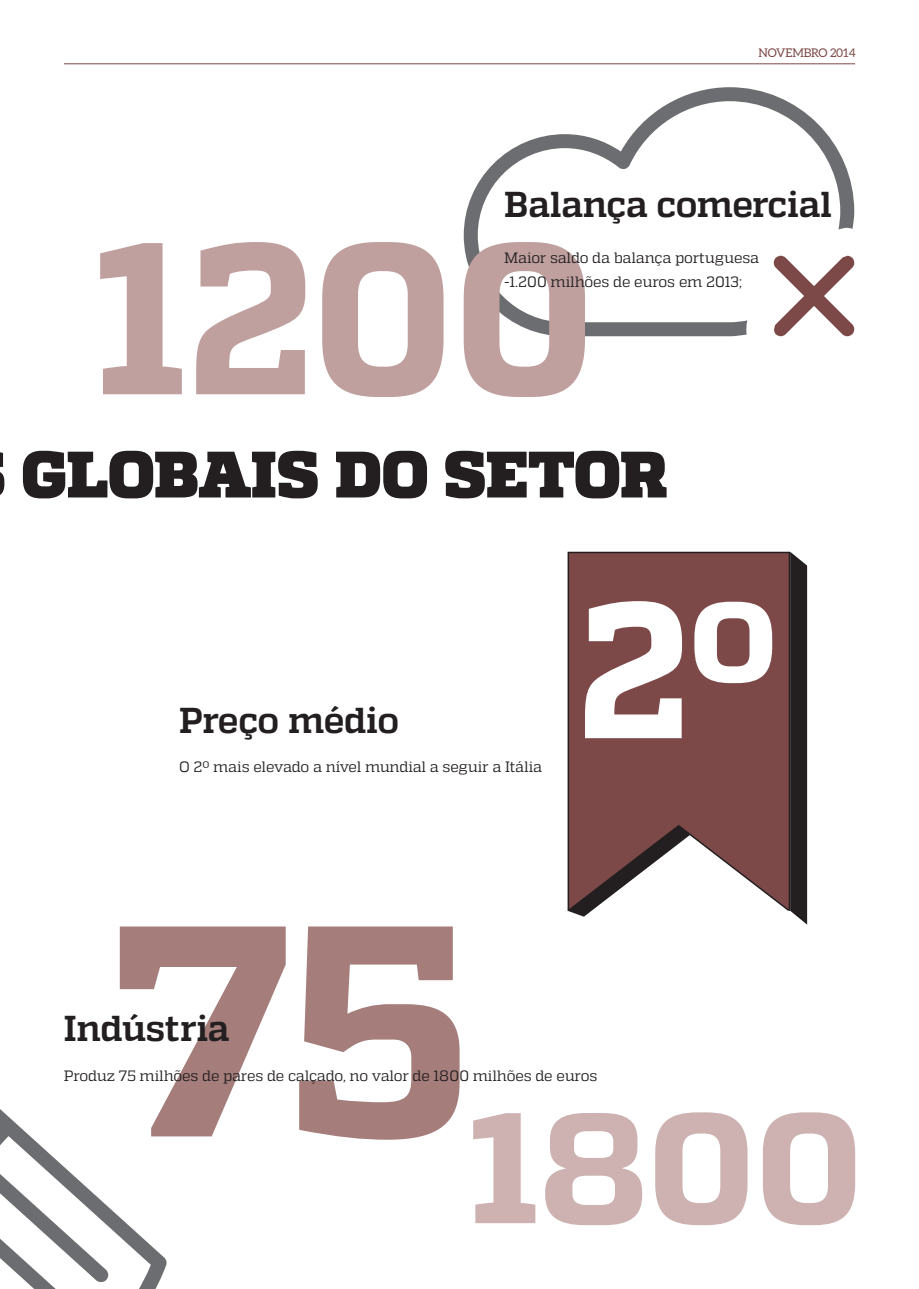
<style>
.page{position:relative;width:919px;height:1289px;background:#fff}
.page>*{position:absolute;margin:0;border:0;box-sizing:border-box;transform-origin:0 0}
.t1{font:700 36px "Quadon";letter-spacing:-.015em;color:#231f20}
.t2{font:15px "Quadon";letter-spacing:-.015em;color:#231f20}
.t3{font:12px "Aleo";letter-spacing:-.01em;color:#7d4948}
</style>
<div class="page">
<svg style="left:571px;top:912px;width:19px;height:4px"></svg>
<svg style="left:567px;top:551px;width:223px;height:361px;background:#8a6060"></svg>
<svg style="left:790px;top:551px;width:17px;height:373px;background:#2c292a"></svg>
<svg style="left:473px;top:1112px;width:382px;height:113px"></svg>
<svg style="left:120px;top:926px;width:339px;height:213px;fill:#a57d7a"></svg>
<svg style="left:0;top:451px;width:666px;height:47px"></svg>
<hr style="left:64px;top:64px;width:791px;height:1px;background:#7d4948">
<svg style="left:585px;top:601px;width:187px;height:137px"></svg>
<svg style="left:463px;top:87px;width:391px;height:249px"></svg>
<svg style="left:773px;top:256px;width:81px;height:80px"></svg>
<svg style="left:0;top:1058px;width:167px;height:230px"></svg>
<svg style="left:100px;top:242px;width:485px;height:155px;fill:#c0a09f"></svg>
<p class="t3" style="left:758px;top:46px;width:99px">NOVEMBRO 2014</p>
<p class="t1" style="left:504px;top:183px;width:329px">Balança comercial</p>
<p class="t2" style="left:504px;top:249px;width:256px">Maior saldo da balança portuguesa</p>
<p class="t2" style="left:504px;top:273px;width:239px">-1.200 milhões de euros em 2013;</p>
<p class="t1" style="left:179px;top:699px;width:221px">Preço médio</p>
<p class="t2" style="left:179px;top:758px;width:364px">O 2º mais elevado a nível mundial a seguir a Itália</p>
<p class="t1" style="left:64px;top:1007px;width:167px">Indústria</p>
<p class="t2" style="left:64px;top:1067px;width:535px">Produz 75 milhões de pares de calçado, no valor de 1800 milhões de euros</p>
</div>
